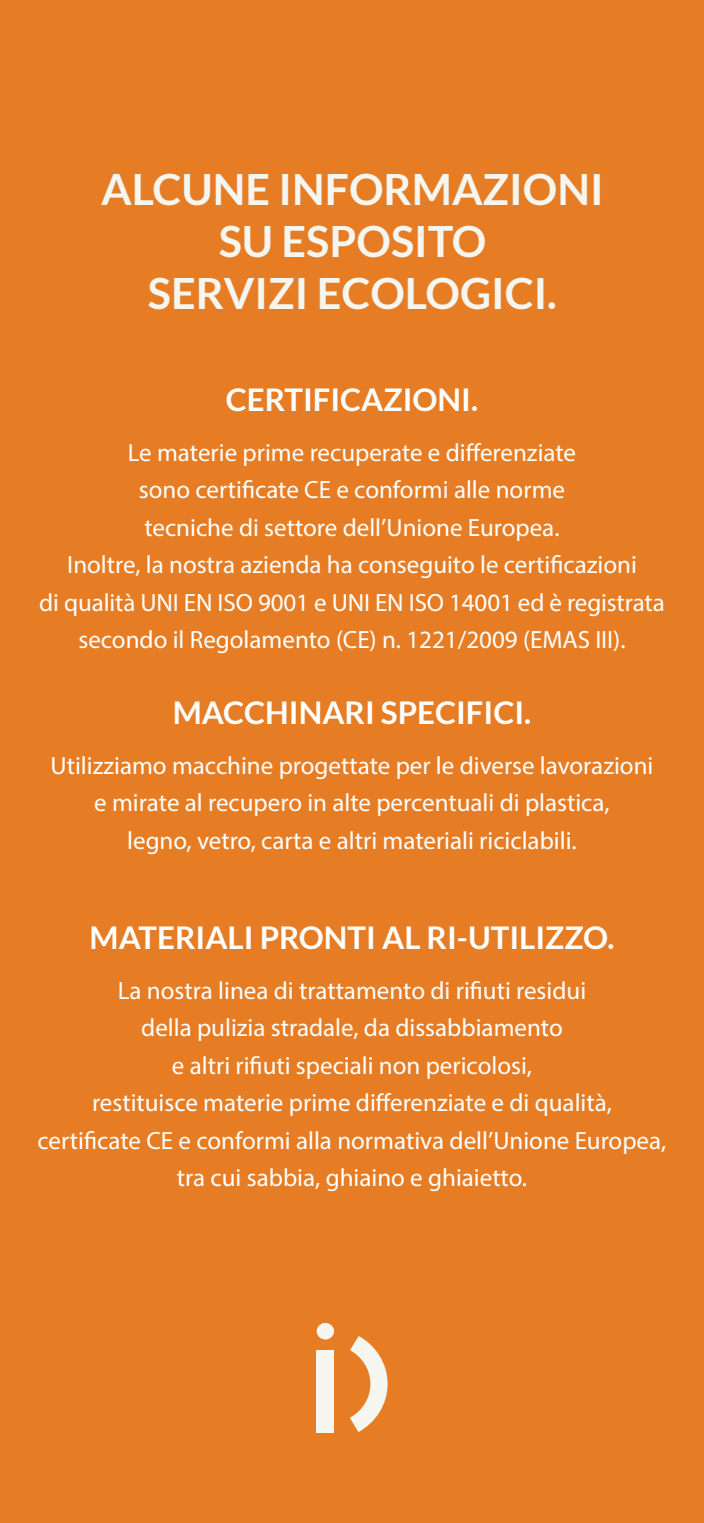
<style>
.page{position:relative;width:704px;height:1523px;background:#fff}
.page>*{position:absolute;margin:0;border:0;box-sizing:border-box;transform-origin:0 0}
.t1{font:700 43.12px "Lato";color:#f5f6ef}
.t2{font:700 31.25px "Lato";color:#fff}
.t3{font:25px/37.5px "Myriad Pro";color:#fff;text-align:center}
</style>
<div class="page">
<div style="left:0;top:0;width:703px;height:1522px;background:#e67d25"></div>
<div style="left:316px;top:1350px;width:17px;height:83px;background:#f5f6ef"></div>
<svg style="left:316px;top:1322px;width:18px;height:18px"></svg>
<svg style="left:350px;top:1336px;width:37px;height:96px"></svg>
<p class="t1" style="left:101px;top:165px;width:503px">ALCUNE INFORMAZIONI</p>
<p class="t1" style="left:218px;top:217px;width:269px">SU ESPOSITO</p>
<p class="t1" style="left:148px;top:268px;width:410px">SERVIZI ECOLOGICI.</p>
<p class="t2" style="left:226px;top:381px;width:253px">CERTIFICAZIONI.</p>
<p class="t3" style="left:128px;top:433px;width:449px">Le materie prime recuperate e differenziate</p>
<p class="t3" style="left:139px;top:471px;width:427px">sono certificate CE e conformi alle norme</p>
<p class="t3" style="left:144px;top:508px;width:416px">tecniche di settore dell’Unione Europea.</p>
<p class="t3" style="left:67px;top:546px;width:571px">Inoltre, la nostra azienda ha conseguito le certificazioni</p>
<p class="t3" style="left:39px;top:583px;width:626px">di qualità UNI EN ISO 9001 e UNI EN ISO 14001 ed è registrata secondo il Regolamento (CE) n. 1221/2009 (EMAS III).</p>
<p class="t2" style="left:173px;top:694px;width:360px">MACCHINARI SPECIFICI.</p>
<p class="t3" style="left:50px;top:746px;width:604px">Utilizziamo macchine progettate per le diverse lavorazioni</p>
<p class="t3" style="left:94px;top:783px;width:516px">e mirate al recupero in alte percentuali di plastica,</p>
<p class="t3" style="left:127px;top:821px;width:450px">legno, vetro, carta e altri materiali riciclabili.</p>
<p class="t2" style="left:89px;top:919px;width:526px">MATERIALI PRONTI AL RI-UTILIZZO.</p>
<p class="t3" style="left:118px;top:971px;width:469px">La nostra linea di trattamento di rifiuti residui</p>
<p class="t3" style="left:141px;top:1008px;width:423px">della pulizia stradale, da dissabbiamento</p>
<p class="t3" style="left:172px;top:1046px;width:361px">e altri rifiuti speciali non pericolosi,</p>
<p class="t3" style="left:92px;top:1083px;width:521px">restituisce materie prime differenziate e di qualità,</p>
<p class="t3" style="left:38px;top:1121px;width:630px">certificate CE e conformi alla normativa dell’Unione Europea, tra cui sabbia, ghiaino e ghiaietto.</p>
</div>
